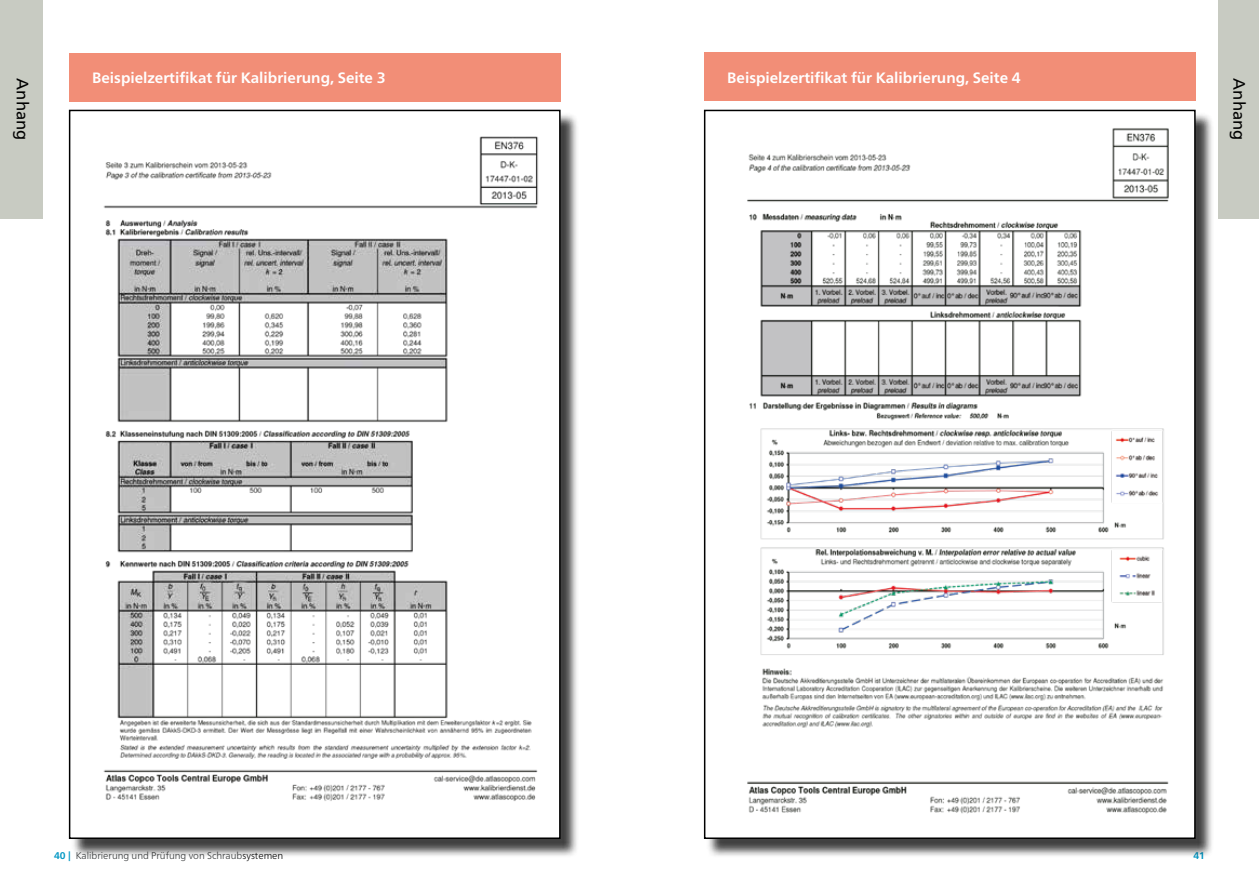
<style>
.page{position:relative;width:1259px;height:893px;background:#fff}
.page>*{position:absolute;margin:0;border:0;box-sizing:border-box;transform-origin:0 0}
.t1{font:16.5px "Neue Frutiger World";color:#000}
.t2{font:700 15px "Neue Frutiger World";color:#fff}
.t3{font:300 9.75px "Neue Frutiger World";color:#373a3b}
.t4{font:700 9.75px "Neue Frutiger World";color:#0097c4}
.s1{font-weight:700;color:#0097c4}
.s2{color:#000}
</style>
<div class="page">
<div style="left:71px;top:112px;width:508px;height:746px;background:#000;opacity:.75"></div>
<img style="left:72px;top:113px;width:485px;height:723px">
<div style="left:69px;top:110px;width:491px;height:729px;border:2px solid #000"></div>
<div style="left:69px;top:53px;width:491px;height:49px;background:#f28e77"></div>
<div style="left:0;top:0;width:42px;height:218px;background:#c8cbc2"></div>
<div style="left:1218px;top:0;width:41px;height:218px;background:#c8cbc2"></div>
<div style="left:706px;top:112px;width:508px;height:746px;background:#000;opacity:.75"></div>
<img style="left:707px;top:113px;width:485px;height:723px">
<div style="left:704px;top:110px;width:491px;height:729px;border:2px solid #000"></div>
<div style="left:704px;top:53px;width:491px;height:48px;background:#f28e77"></div>
<p class="t1" style="left:36px;top:78px;width:64px;rotate:90deg">Anhang</p>
<p class="t2" style="left:92px;top:65px;width:295px">Beispielzertifikat für Kalibrierung, Seite 3</p>
<p class="t2" style="left:727px;top:64px;width:295px">Beispielzertifikat für Kalibrierung, Seite 4</p>
<p class="t1" style="left:1252px;top:78px;width:64px;rotate:90deg">Anhang</p>
<p class="t3" style="left:54px;top:847px;width:231px"><span class="s1">40 |</span> Kalibrierung und Prüfung von Schraub<span class="s2">systemen</span></p>
<p class="t4" style="left:1193px;top:846px;width:13px">41</p>
</div>
